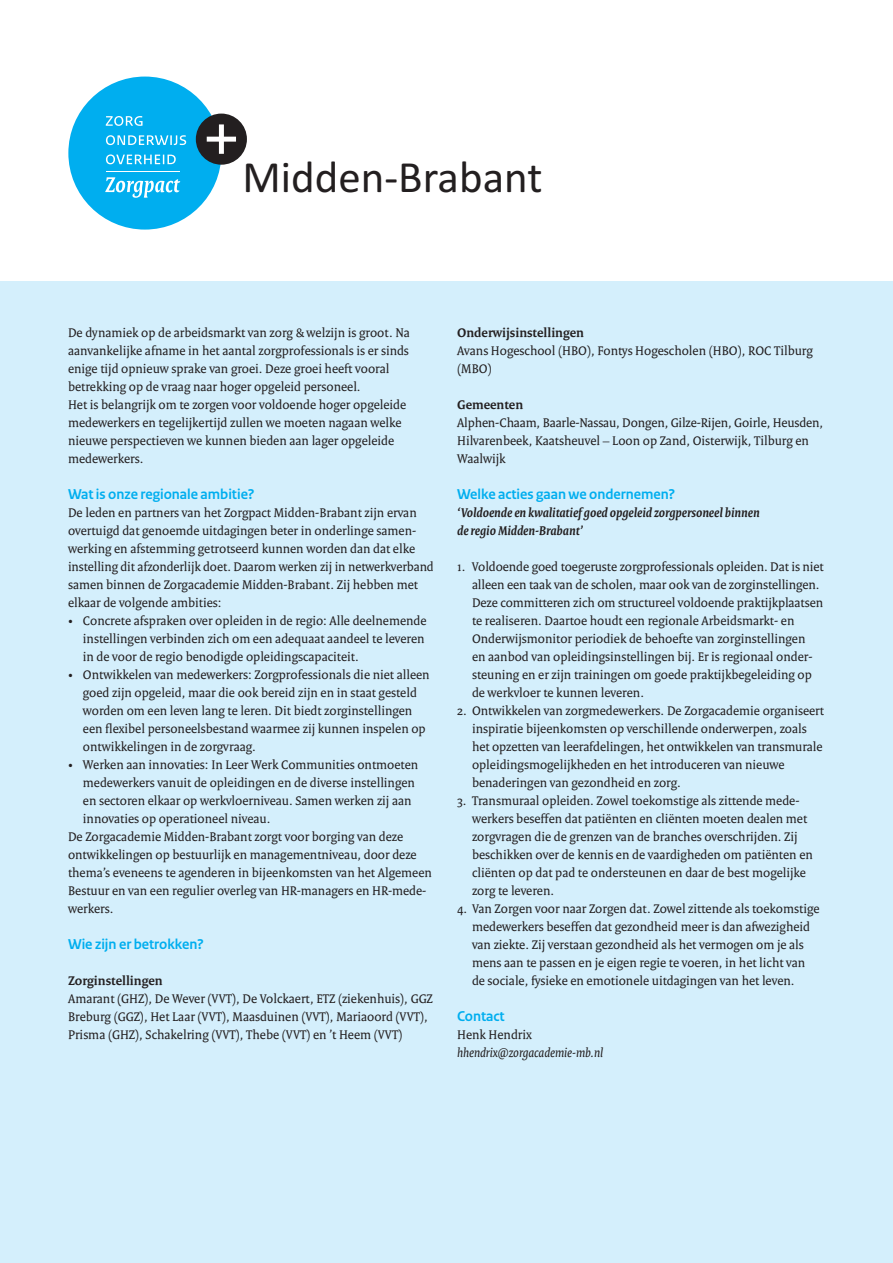
<style>
.page{position:relative;width:893px;height:1263px;background:#fff}
.page>*{position:absolute;margin:0;border:0;box-sizing:border-box;transform-origin:0 0}
.t1{font:45px "Calibri";color:#231f20}
.t2{font:700 15px "Rijksoverheid Sans Heading";color:#00aeef}
.t3{font:13.5px/18px "Rijksoverheid Serif";color:#231f20}
.t4{font:italic 700 13.5px/18px "Rijksoverheid Serif";color:#231f20}
.t5{font:700 13.5px "Rijksoverheid Serif";color:#231f20}
.t6{font:italic 13.5px "Rijksoverheid Serif";color:#231f20}
</style>
<div class="page">
<div style="left:0;top:281px;width:893px;height:982px;background:#d4effc"></div>
<div style="left:68px;top:77px;width:153px;height:153px;background:#00aeef;border-radius:50%"></div>
<svg style="left:105px;top:177px;width:75px;height:21px"></svg>
<svg style="left:106px;top:154px;width:70px;height:10px"></svg>
<svg style="left:106px;top:135px;width:80px;height:10px"></svg>
<svg style="left:106px;top:116px;width:37px;height:10px"></svg>
<hr style="left:106px;top:171px;width:73px;height:1px;background:#fff">
<div style="left:196px;top:114px;width:51px;height:51px;background:#231f20;border-radius:50%"></div>
<svg style="left:207px;top:124px;width:29px;height:30px"></svg>
<h1 class="t1" style="left:242px;top:158px;width:302px">Midden-Brabant</h1>
<p class="t3" style="left:68px;top:325px;width:343px">De dynamiek op de arbeidsmarkt van zorg &amp; welzijn is groot. Na aanvankelijke afname in het aantal zorgprofessionals is er sinds enige tijd opnieuw sprake van groei. Deze groei heeft vooral betrekking op de vraag naar hoger opgeleid personeel.<br>Het is belangrijk om te zorgen voor voldoende hoger opgeleide medewerkers en tegelijkertijd zullen we moeten nagaan welke nieuwe perspectieven we kunnen bieden aan lager opgeleide medewerkers.</p>
<p class="t2" style="left:68px;top:488px;width:188px">Wat is onze regionale ambitie?</p>
<p class="t3" style="left:68px;top:505px;width:367px">De leden en partners van het Zorgpact Midden-Brabant zijn ervan overtuigd dat genoemde uitdagingen beter in onderlinge samen&shy;werking en afstemming getrotseerd kunnen worden dan dat elke instelling dit afzonderlijk doet. Daarom werken zij in netwerkverband samen binnen de Zorgacademie Midden-Brabant. Zij hebben met elkaar de volgende ambities:</p>
<p class="t3" style="left:83px;top:613px;width:345px;text-indent:-15px">• Concrete afspraken over opleiden in de regio: Alle deelnemende instellingen verbinden zich om een adequaat aandeel te leveren in de voor de regio benodigde opleidingscapaciteit.</p>
<p class="t3" style="left:83px;top:667px;width:348px;text-indent:-15px">• Ontwikkelen van medewerkers: Zorgprofessionals die niet alleen goed zijn opgeleid, maar die ook bereid zijn en in staat gesteld worden om een leven lang te leren. Dit biedt zorginstellingen een flexibel personeelsbestand waarmee zij kunnen inspelen op ontwikkelingen in de zorgvraag.</p>
<p class="t3" style="left:68px;top:757px;width:352px">• Werken aan innovaties: In Leer Werk Communities ontmoeten</p>
<p class="t3" style="left:83px;top:775px;width:334px">medewerkers vanuit de opleidingen en de diverse instellingen</p>
<p class="t3" style="left:83px;top:793px;width:330px">en sectoren elkaar op werkvloerniveau. Samen werken zij aan</p>
<p class="t3" style="left:83px;top:811px;width:189px">innovaties op operationeel niveau.</p>
<p class="t3" style="left:68px;top:829px;width:337px">De Zorgacademie Midden-Brabant zorgt voor borging van deze</p>
<p class="t3" style="left:68px;top:847px;width:350px">ontwikkelingen op bestuurlijk en managementniveau, door deze</p>
<p class="t3" style="left:68px;top:865px;width:365px">thema’s eveneens te agenderen in bijeenkomsten van het Algemeen</p>
<p class="t3" style="left:68px;top:883px;width:360px">Bestuur en van een regulier overleg van HR-managers en HR-mede-</p>
<p class="t3" style="left:68px;top:901px;width:47px">werkers.</p>
<p class="t2" style="left:68px;top:938px;width:137px">Wie zijn er betrokken?</p>
<p class="t5" style="left:68px;top:975px;width:96px">Zorginstellingen</p>
<p class="t3" style="left:68px;top:991px;width:366px">Amarant (GHZ), De Wever (VVT), De Volckaert, ETZ (ziekenhuis), GGZ<br>Breburg (GGZ), Het Laar (VVT), Maasduinen (VVT), Mariaoord (VVT),<br>Prisma (GHZ), Schakelring (VVT), Thebe (VVT) en ’t Heem (VVT)</p>
<p class="t5" style="left:457px;top:327px;width:128px">Onderwijsinstellingen</p>
<p class="t3" style="left:457px;top:343px;width:357px">Avans Hogeschool (HBO), Fontys Hogescholen (HBO), ROC Tilburg (MBO)</p>
<p class="t5" style="left:457px;top:399px;width:68px">Gemeenten</p>
<p class="t3" style="left:457px;top:415px;width:367px">Alphen-Chaam, Baarle-Nassau, Dongen, Gilze-Rijen, Goirle, Heusden,<br>Hilvarenbeek, Kaatsheuvel – Loon op Zand, Oisterwijk, Tilburg en<br>Waalwijk</p>
<p class="t2" style="left:457px;top:488px;width:219px">Welke acties gaan we ondernemen?</p>
<p class="t4" style="left:457px;top:505px;width:304px">‘Voldoende en kwalitatief goed opgeleid zorgpersoneel binnen de regio Midden-Brabant’</p>
<p class="t3" style="left:472px;top:559px;width:353px;text-indent:-15px">1. Voldoende goed toegeruste zorgprofessionals opleiden. Dat is niet alleen een taak van de scholen, maar ook van de zorginstellingen.<br>Deze committeren zich om structureel voldoende praktijkplaatsen te realiseren. Daartoe houdt een regionale Arbeidsmarkt- en Onderwijsmonitor periodiek de behoefte van zorginstellingen<br>en aanbod van opleidingsinstellingen bij. Er is regionaal onder&shy;steuning en er zijn trainingen om goede praktijkbegeleiding op de werkvloer te kunnen leveren.</p>
<p class="t3" style="left:472px;top:703px;width:353px;text-indent:-15px">2. Ontwikkelen van zorgmedewerkers. De Zorgacademie organiseert inspiratie bijeenkomsten op verschillende onderwerpen, zoals het opzetten van leerafdelingen, het ontwikkelen van transmurale opleidingsmogelijkheden en het introduceren van nieuwe benaderingen van gezondheid en zorg.</p>
<p class="t3" style="left:472px;top:793px;width:342px;text-indent:-15px">3. Transmuraal opleiden. Zowel toekomstige als zittende mede&shy;werkers beseffen dat patiënten en cliënten moeten dealen met zorgvragen die de grenzen van de branches overschrijden. Zij beschikken over de kennis en de vaardigheden om patiënten en cliënten op dat pad te ondersteunen en daar de best mogelijke zorg te leveren.</p>
<p class="t3" style="left:472px;top:901px;width:349px;text-indent:-15px">4. Van Zorgen voor naar Zorgen dat. Zowel zittende als toekomstige medewerkers beseffen dat gezondheid meer is dan afwezigheid van ziekte. Zij verstaan gezondheid als het vermogen om je als mens aan te passen en je eigen regie te voeren, in het licht van de sociale, fysieke en emotionele uitdagingen van het leven.</p>
<p class="t2" style="left:457px;top:1010px;width:49px">Contact</p>
<p class="t3" style="left:457px;top:1027px;width:76px">Henk Hendrix</p>
<p class="t6" style="left:457px;top:1047px;width:148px">hhendrix@zorgacademie-mb.nl</p>
</div>
